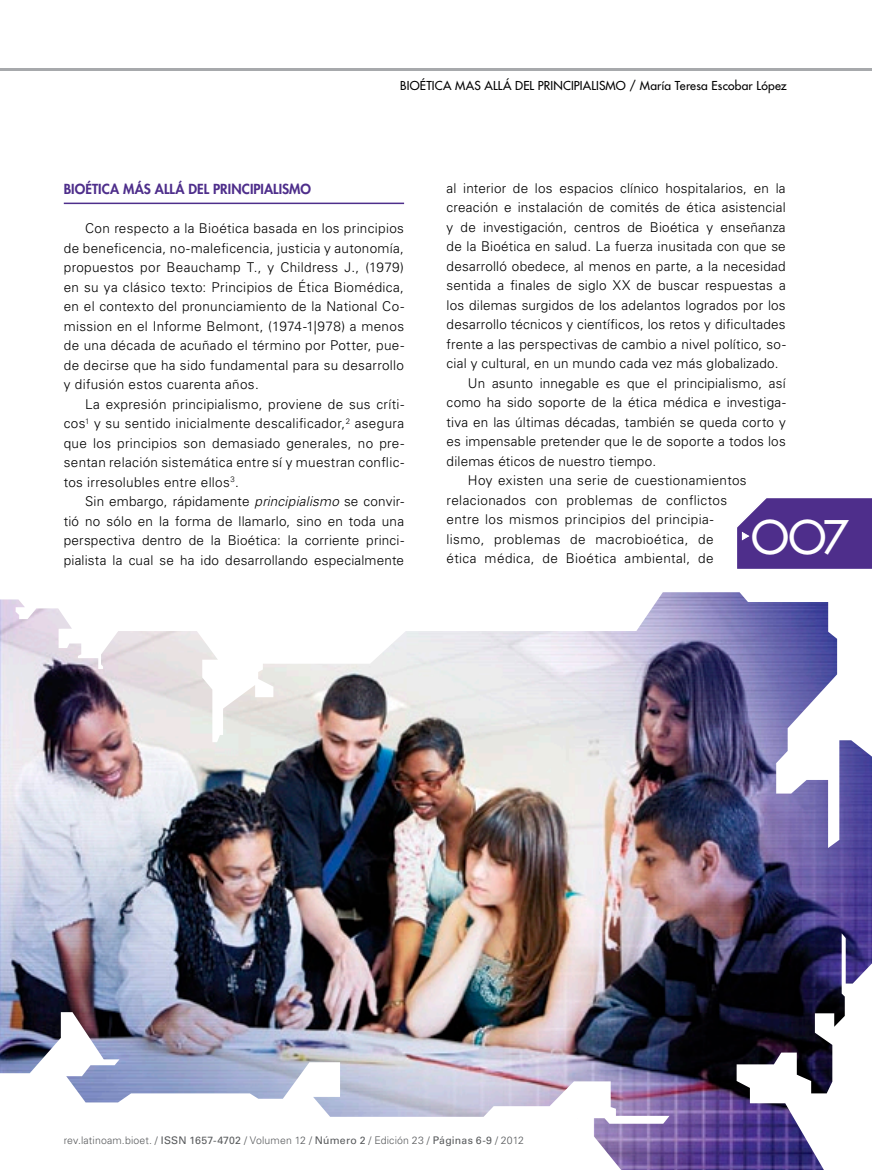
<style>
.page{position:relative;width:872px;height:1170px;background:#fff}
.page>*{position:absolute;margin:0;border:0;box-sizing:border-box;transform-origin:0 0}
.t1{font:500 45px "Futura Std";color:#fff}
.texto_corrido{font:300 13.5px/19.5px "Univers LT Std";letter-spacing:.025em;color:#000;text-align:justify}
.texto_titulo{font:800 13.5px "Futura Std";letter-spacing:.005em;color:#4e2e8b}
.t2{font:500 12px "Futura Std";letter-spacing:.01em;color:#000}
.t3{font:300 10.5px "Univers LT Std";letter-spacing:.015em;color:#57595b}
.s1{font-style:italic}
.s2{font-weight:400}
</style>
<div class="page">
<hr style="left:0;top:68px;width:872px;height:3px;background:#a7a9ac">
<img style="left:0;top:592px;width:872px;height:577px">
<svg style="left:737px;top:498px;width:135px;height:71px;background:#573991"></svg>
<hr style="left:64px;top:202px;width:340px;height:2px;background:#4e2e8b">
<p class="t2" style="left:400px;top:78px;width:388px">BIOÉTICA MAS ALLÁ DEL PRINCIPIALISMO / María Teresa Escobar López</p>
<p class="texto_titulo" style="left:64px;top:180px;width:249px">BIOÉTICA MÁS ALLÁ DEL PRINCIPIALISMO</p>
<p class="texto_corrido" style="left:64px;top:218px;width:342px;text-indent:21px">Con respecto a la Bioética basada en los principios de beneficencia, no-maleficencia, justicia y autonomía, propuestos por Beauchamp T., y Childress J., (1979) en su ya clásico texto: Principios de Ética Biomédica, en el contexto del pronunciamiento de la National Co&shy;mission en el Informe Belmont, (1974-1|978) a menos de una década de acuñado el término por Potter, pue&shy;de decirse que ha sido fundamental para su desarrollo y difusión estos cuarenta años.</p>
<p class="texto_corrido" style="left:64px;top:394px;width:342px;text-indent:21px">La expresión principialismo, proviene de sus críti&shy;cos<sup>1</sup> y su sentido inicialmente descalificador,<sup>2</sup> asegura que los principios son demasiado generales, no pre&shy;sentan relación sistemática entre sí y muestran conflic&shy;tos irresolubles entre ellos<sup>3</sup>.</p>
<p class="texto_corrido" style="left:64px;top:491px;width:342px;text-indent:21px">Sin embargo, rápidamente <span class="s1">principialismo</span> se convir&shy;tió no sólo en la forma de llamarlo, sino en toda una perspectiva dentro de la Bioética: la corriente princi&shy;pialista la cual se ha ido desarrollando especialmente</p>
<p class="texto_corrido" style="left:446px;top:178px;width:341px">al interior de los espacios clínico hospitalarios, en la creación e instalación de comités de ética asistencial y de investigación, centros de Bioética y enseñanza de la Bioética en salud. La fuerza inusitada con que se desarrolló obedece, al menos en parte, a la necesidad sentida a finales de siglo XX de buscar respuestas a los dilemas surgidos de los adelantos logrados por los desarrollo técnicos y científicos, los retos y dificultades frente a las perspectivas de cambio a nivel político, so&shy;cial y cultural, en un mundo cada vez más globalizado.</p>
<p class="texto_corrido" style="left:446px;top:373px;width:340px;text-indent:21px">Un asunto innegable es que el principialismo, así como ha sido soporte de la ética médica e investiga&shy;tiva en las últimas décadas, también se queda corto y es impensable pretender que le de soporte a todos los dilemas éticos de nuestro tiempo.</p>
<p class="texto_corrido" style="left:446px;top:471px;width:301px;text-align:left;text-indent:21px">Hoy existen una serie de cuestionamientos relacionados con problemas de conflictos entre los mismos principios del principia&shy;lismo, problemas de macrobioética, de ética médica, de Bioética ambiental, de</p>
<p class="t1" style="left:751px;top:509px;width:98px">OO7</p>
<p class="t3" style="left:64px;top:1133px;width:462px">rev.latinoam.bioet. / <span class="s2">ISSN 1657-4702</span> / Volumen 12 / <span class="s2">Número 2</span> / Edición 23 / <span class="s2">Páginas 6-9</span> / 2012</p>
</div>
